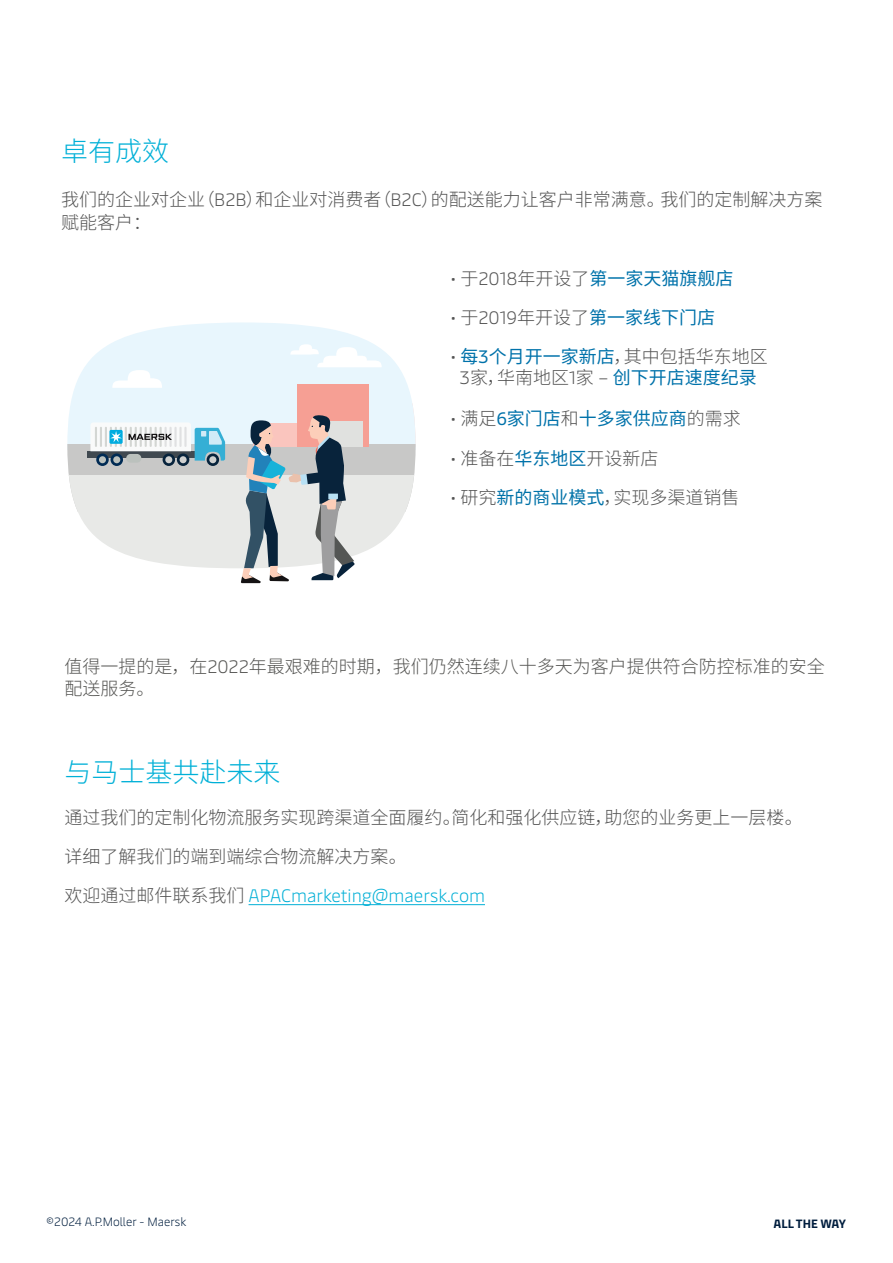
<style>
.page{position:relative;width:893px;height:1263px;background:#fff}
.page>*{position:absolute;margin:0;border:0;box-sizing:border-box;transform-origin:0 0}
.t1{font:300 27px "Noto Sans Hans";color:#00b0d7}
.t2{font:300 18px/39px "Noto Sans Hans";color:#535353}
.t3{font:18px/21.6px "Noto Sans Hans";color:#0072aa;text-align:center}
.t4{font:300 18px/21.6px "Noto Sans Hans";color:#555553}
.t5{font:300 18px "Maersk Text";color:#00afd6}
.t6{font:300 18px "Maersk Text";color:#535353}
.t7{font:300 12px "Maersk Text";color:#001e3e}
.t8{font:700 12px "Maersk Text";color:#001e3e}
.s1{font-family:"Maersk Text"}
.s2{font-family:"Noto Sans Hans"}
.s3{font-family:"Noto Sans Hans";font-weight:400;color:#0073aa}
.s4{font-family:"Noto Sans Hans";font-weight:400;color:#0072aa}
.s5{font-family:"Maersk Text";font-weight:300;color:#535353}
.s6{font-weight:300;color:#535353}
.s7{font-weight:400;color:#0072aa}
.s8{font-weight:400;color:#0072a8}
.s9{font-family:"Noto Sans Hans";color:#535353}
</style>
<div class="page">
<hr style="left:249px;top:904px;width:236px;height:1px;background:#00afd6">
<svg style="left:67px;top:322px;width:345px;height:123px;fill:#e8f6fd"></svg>
<div style="left:67px;top:445px;width:349px;height:67px;background:#c8c8c7"></div>
<svg style="left:67px;top:475px;width:23px;height:56px"></svg>
<div style="left:297px;top:384px;width:71px;height:63px;background:#f69f94"></div>
<svg style="left:112px;top:344px;width:270px;height:52px"></svg>
<div style="left:88px;top:451px;width:107px;height:7px;background:#404950"></div>
<svg style="left:90px;top:403px;width:326px;height:180px"></svg>
<h1 class="t1" style="left:61px;top:136px;width:109px">卓有成效</h1>
<p class="t2" style="left:61px;top:189px;width:763px;line-height:22.5px">我们的企业对企业（<span class="s1">B2B</span>）和企业对消费者（<span class="s1">B2C</span>）的配送能力让客户非常满意。我们的定制解决方案赋能客户：</p>
<p class="t6" style="left:451px;top:263px;width:284px">• <span class="s2">于</span>2018<span class="s2">年开设了</span><span class="s3">第一家</span><span class="s4">天猫旗舰店</span></p>
<p class="t3" style="left:451px;top:307px;width:266px"><span class="s5">•</span> <span class="s6">于</span><span class="s5">2019</span><span class="s6">年开设了</span>第一家线下门店</p>
<p class="t3" style="left:451px;top:346px;width:318px"><span class="s5">•</span> 每<span class="s1">3</span>个月开一家新店<span class="s6">，其中包括华东地区<br></span><span class="s5">3</span><span class="s6">家，华南地区</span><span class="s5">1</span><span class="s6">家</span> <span class="s5">–</span> 创下开店速度纪录</p>
<p class="t3" style="left:451px;top:408px;width:292px"><span class="s5">•</span> <span class="s6">满足</span><span class="s1">6</span>家门店<span class="s6">和</span>十多家供应商<span class="s6">的需求</span></p>
<p class="t2" style="left:451px;top:439px;width:209px"><span class="s1">•</span> 准备在<span class="s7">华东地区</span>开设新店</p>
<p class="t2" style="left:451px;top:478px;width:290px"><span class="s1">•</span> 研究<span class="s8">新的商业模式</span>，实现多渠道销售</p>
<p class="t4" style="left:64px;top:656px;width:762px">值得一提的是，在<span class="s1">2022</span>年最艰难的时期，我们仍然连续八十多天为客户提供符合防控标准的安全配送服务。</p>
<h1 class="t1" style="left:64px;top:757px;width:217px">与马士基共赴未来</h1>
<p class="t2" style="left:64px;top:798px;width:740px">通过我们的定制化物流服务实现跨渠道全面履约。简化和强化供应链，助您的业务更上一层楼。详细了解我们的端到端综合物流解决方案。</p>
<p class="t5" style="left:64px;top:880px;width:422px"><span class="s9">欢迎通过邮件联系我们</span> APACmarketing@maersk.com</p>
<p class="t7" style="left:46px;top:1212px;width:142px">©2024 A.P.Moller - Maersk</p>
<p class="t8" style="left:773px;top:1214px;width:74px">ALL THE WAY</p>
</div>
